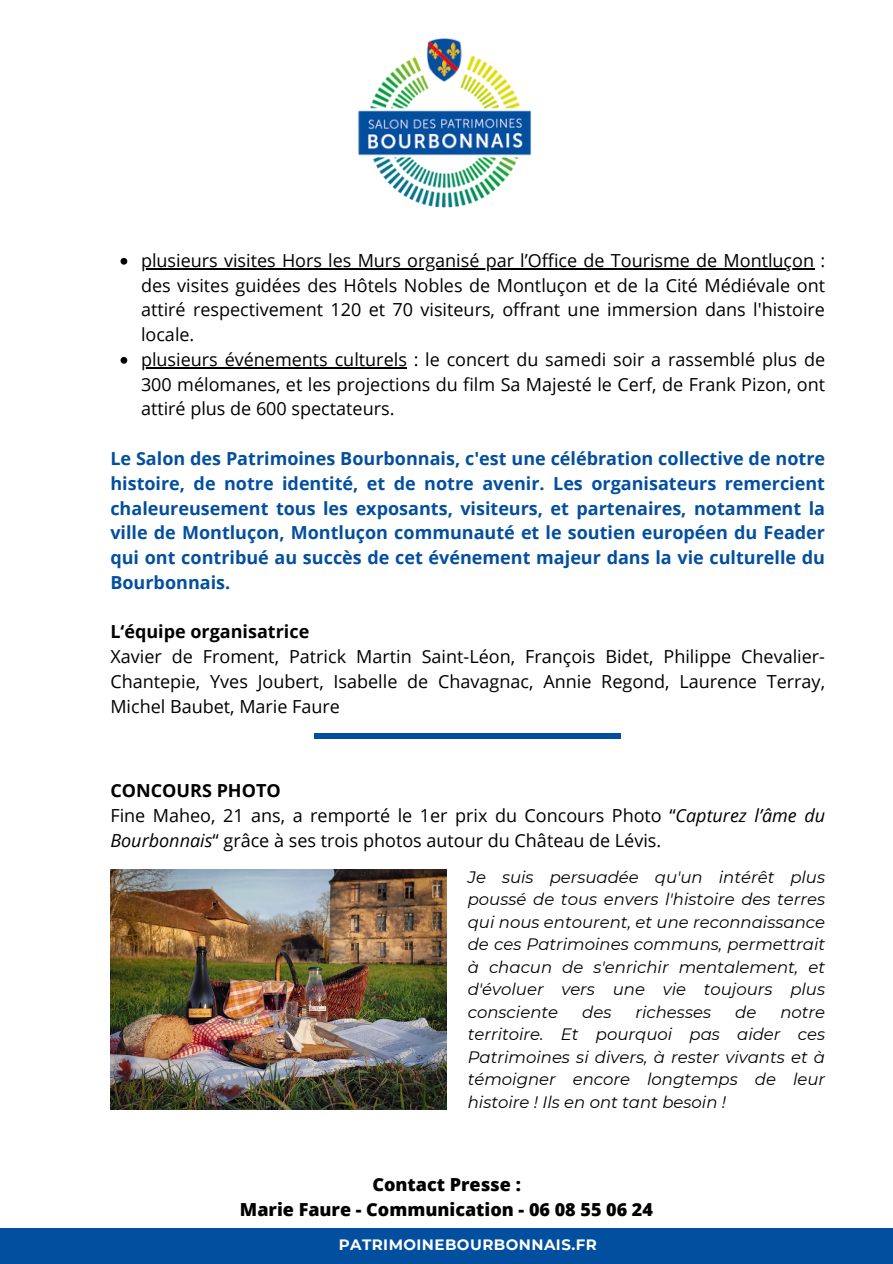
<style>
.page{position:relative;width:893px;height:1264px;background:#fff}
.page>*{position:absolute;margin:0;border:0;box-sizing:border-box;transform-origin:0 0}
.t1{font:18px/24.8px "Open Sans";color:#000}
.t2{font:700 18px/24.8px "Open Sans";color:#034f9f;text-align:justify}
.t3{font:800 18px/24.8px "Open Sans";color:#000;text-align:center}
.t4{font:700 18px "Open Sans";color:#000}
.t5{font:italic 16.5px/22.5px "Montserrat";color:#000;text-align:justify}
.t6{font:700 15px "Montserrat";letter-spacing:.03em;color:#fff}
.s1{font-weight:700}
.s2{font-style:italic}
</style>
<div class="page">
<div style="left:0;top:1227px;width:892px;height:36px;background:#034f9f"></div>
<img style="left:358px;top:38px;width:174px;height:170px">
<img style="left:110px;top:870px;width:337px;height:239px">
<svg style="left:120px;top:258px;width:7px;height:7px"></svg>
<hr style="left:141px;top:268px;width:92px;height:1px;background:#000">
<hr style="left:233px;top:268px;width:581px;height:1px;background:#000">
<svg style="left:120px;top:357px;width:7px;height:7px"></svg>
<hr style="left:141px;top:367px;width:94px;height:1px;background:#000">
<hr style="left:235px;top:367px;width:172px;height:1px;background:#000">
<div style="left:315px;top:733px;width:305px;height:5px;background:#034f9f"></div>
<p class="t1" style="left:141px;top:247px;width:685px">plusieurs visites Hors les Murs organisé par l’Office de Tourisme de Montluçon :</p>
<h2 class="t1" style="left:141px;top:272px;width:685px">des visites guidées des Hôtels Nobles de Montluçon et de la Cité Médiévale ont attiré respectivement 120 et 70 visiteurs, offrant une immersion dans l'histoire locale.<br>plusieurs événements culturels : le concert du samedi soir a rassemblé plus de</h2>
<h1 class="t1" style="left:141px;top:371px;width:685px">300 mélomanes, et les projections du film Sa Majesté le Cerf, de Frank Pizon, ont attiré plus de 600 spectateurs.</h1>
<h1 class="t2" style="left:110px;top:445px;width:716px">Le Salon des Patrimoines Bourbonnais, c'est une célébration collective de notre</h1>
<p class="t2" style="left:110px;top:470px;width:716px">histoire, de notre identité, et de notre avenir. Les organisateurs remercient chaleureusement tous les exposants, visiteurs, et partenaires, notamment la ville de Montluçon, Montluçon communauté et le soutien européen du Feader qui ont contribué au succès de cet événement majeur dans la vie culturelle du Bourbonnais.</p>
<p class="t4" style="left:110px;top:619px;width:200px">L‘équipe organisatrice</p>
<p class="t1" style="left:110px;top:643px;width:716px;text-align:justify">Xavier de Froment, Patrick Martin Saint-Léon, François Bidet, Philippe Chevalier-Chantepie, Yves Joubert, Isabelle de Chavagnac, Annie Regond, Laurence Terray, Michel Baubet, Marie Faure</p>
<h2 class="t1" style="left:110px;top:778px;width:716px"><span class="s1">CONCOURS PHOTO<br></span>Fine Maheo, 21 ans, a remporté le 1er prix du Concours Photo “<span class="s2">Capturez l’âme du<br>Bourbonnais</span>“ grâce à ses trois photos autour du Château de Lévis.</h2>
<h2 class="t5" style="left:467px;top:865px;width:359px">Je suis persuadée qu'un intérêt plus poussé de tous envers l'histoire des terres qui nous entourent, et une reconnaissance de ces Patrimoines communs, permettrait à chacun de s'enrichir mentalement, et d'évoluer vers une vie toujours plus consciente</h2>
<h2 class="t5" style="left:582px;top:1000px;width:31px">des</h2>
<h2 class="t5" style="left:635px;top:1000px;width:77px">richesses</h2>
<h2 class="t5" style="left:735px;top:1000px;width:23px">de</h2>
<h2 class="t5" style="left:467px;top:1000px;width:359px;text-indent:312px">notre territoire. Et pourquoi pas aider ces Patrimoines si divers, à rester vivants et à témoigner encore longtemps de leur histoire ! Ils en ont tant besoin !</h2>
<h1 class="t3" style="left:240px;top:1172px;width:414px">Contact Presse :<br>Marie Faure - Communication - 06 08 55 06 24</h1>
<p class="t6" style="left:339px;top:1234px;width:259px">PATRIMOINEBOURBONNAIS.FR</p>
</div>
